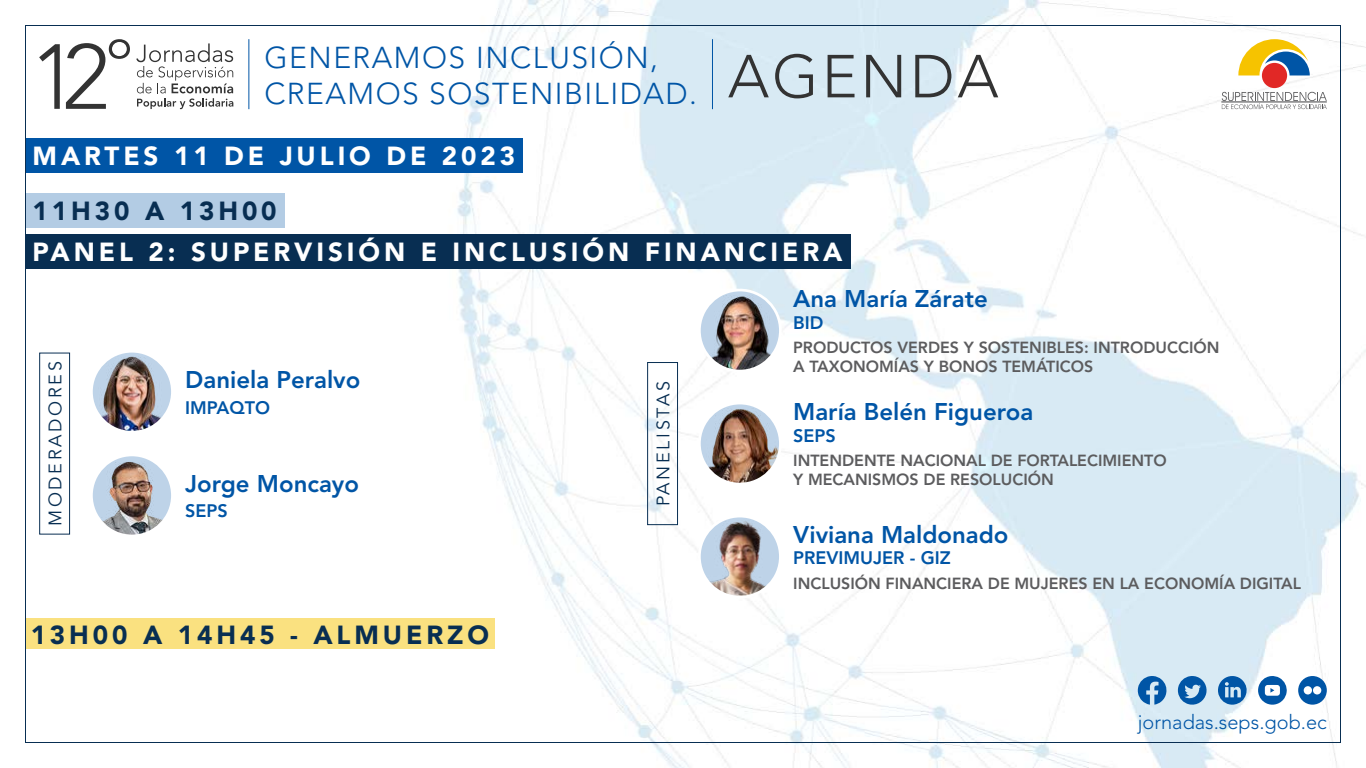
<style>
.page{position:relative;width:1366px;height:768px;background:#fff}
.page>*{position:absolute;margin:0;border:0;box-sizing:border-box;transform-origin:0 0}
.t1{font:300 60px "Avenir LT Std";letter-spacing:.05em;color:#333}
.t2{font:300 30px/36px "Avenir LT Std";letter-spacing:.05em;color:#0055a6}
.t3{font:900 26px "Avenir LT Std";letter-spacing:.15em;color:#fff}
.t4{font:900 26px "Avenir LT Std";letter-spacing:.15em;color:#082e52}
.t5{font:800 24px "Avenir LT Std";color:#0055a6}
.t6{font:300 20px "Avenir LT Std";color:#0055a6}
.t7{font:800 18px "Avenir LT Std";color:#0055a6}
.t8{font:18px "Avenir LT Std";letter-spacing:.15em;color:#082e52}
.t9{font:800 16px/19.2px "Avenir LT Std";color:#5c5c5e}
</style>
<div class="page">
<img style="left:39px;top:0;width:1327px;height:768px">
<svg style="left:1138px;top:676px;width:29px;height:29px"></svg>
<svg style="left:1298px;top:676px;width:29px;height:29px"></svg>
<svg style="left:1218px;top:675px;width:30px;height:30px"></svg>
<svg style="left:1178px;top:676px;width:30px;height:30px"></svg>
<svg style="left:1258px;top:676px;width:29px;height:29px"></svg>
<svg style="left:136px;top:43px;width:97px;height:66px"></svg>
<svg style="left:39px;top:44px;width:21px;height:65px"></svg>
<svg style="left:66px;top:39px;width:64px;height:70px"></svg>
<svg style="left:1222px;top:92px;width:105px;height:17px"></svg>
<hr style="left:1221px;top:101px;width:106px;height:2px;background:#5c5c5e">
<svg style="left:1238px;top:39px;width:72px;height:37px"></svg>
<div style="left:1262px;top:63px;width:25px;height:25px;background:#e12826;border-radius:50%"></div>
<hr style="left:248px;top:39px;width:1px;height:70px;background:#0055a6">
<hr style="left:712px;top:39px;width:1px;height:70px;background:#0055a6">
<div style="left:25px;top:234px;width:825px;height:35px;background:#082e52"></div>
<div style="left:25px;top:193px;width:259px;height:35px;background:#b3cce4"></div>
<div style="left:25px;top:618px;width:470px;height:31px;background:#fae180"></div>
<div style="left:25px;top:138px;width:498px;height:35px;background:#0055a6"></div>
<svg style="left:699px;top:290px;width:81px;height:81px"></svg>
<img style="left:699px;top:295px;width:77px;height:76px">
<div style="left:698px;top:289px;width:84px;height:83px;border:3px solid #fff;border-radius:50%"></div>
<img style="left:699px;top:408px;width:81px;height:76px">
<div style="left:698px;top:402px;width:84px;height:83px;border:3px solid #fff;border-radius:50%"></div>
<img style="left:699px;top:520px;width:81px;height:77px">
<div style="left:698px;top:515px;width:84px;height:83px;border:3px solid #fff;border-radius:50%"></div>
<img style="left:91px;top:356px;width:81px;height:76px">
<div style="left:90px;top:350px;width:84px;height:84px;border:3px solid #fff;border-radius:50%"></div>
<svg style="left:91px;top:455px;width:81px;height:81px"></svg>
<img style="left:91px;top:462px;width:81px;height:74px">
<div style="left:90px;top:454px;width:84px;height:83px;border:3px solid #fff;border-radius:50%"></div>
<div style="left:39px;top:353px;width:31px;height:182px;border:1px solid #082e52"></div>
<div style="left:647px;top:362px;width:31px;height:163px;border:1px solid #082e52"></div>
<h2 class="t2" style="left:264px;top:39px;width:434px">GENERAMOS INCLUSIÓN,<br>CREAMOS SOSTENIBILIDAD.</h2>
<h3 class="t3" style="left:33px;top:141px;width:484px">MARTES 11 DE JULIO DE 2023</h3>
<h3 class="t4" style="left:33px;top:195px;width:246px">11H30 A 13H00</h3>
<h1 class="t1" style="left:728px;top:41px;width:272px">AGENDA</h1>
<h3 class="t3" style="left:33px;top:236px;width:811px">PANEL 2: SUPERVISIÓN E INCLUSIÓN FINANCIERA</h3>
<p class="t8" style="left:45px;top:526px;width:166px;rotate:-90deg">MODERADORES</p>
<h3 class="t5" style="left:185px;top:366px;width:177px">Daniela Peralvo</h3>
<p class="t7" style="left:185px;top:397px;width:86px">IMPAQTO</p>
<h3 class="t5" style="left:185px;top:469px;width:175px">Jorge Moncayo</h3>
<p class="t7" style="left:185px;top:500px;width:44px">SEPS</p>
<h3 class="t4" style="left:31px;top:619px;width:460px">13H00 A 14H45 - ALMUERZO</h3>
<p class="t8" style="left:653px;top:506px;width:127px;rotate:-90deg">PANELISTAS</p>
<h3 class="t5" style="left:793px;top:285px;width:196px">Ana María Zárate</h3>
<p class="t7" style="left:793px;top:312px;width:32px">BID</p>
<p class="t9" style="left:793px;top:338px;width:428px">PRODUCTOS VERDES Y SOSTENIBLES: INTRODUCCIÓN<br>A TAXONOMÍAS Y BONOS TEMÁTICOS</p>
<h3 class="t5" style="left:793px;top:398px;width:242px">María Belén Figueroa</h3>
<p class="t7" style="left:793px;top:425px;width:44px">SEPS</p>
<p class="t9" style="left:793px;top:451px;width:375px">INTENDENTE NACIONAL DE FORTALECIMIENTO<br>Y MECANISMOS DE RESOLUCIÓN</p>
<h3 class="t5" style="left:793px;top:520px;width:217px">Viviana Maldonado</h3>
<p class="t7" style="left:793px;top:547px;width:159px">PREVIMUJER - GIZ</p>
<p class="t9" style="left:793px;top:573px;width:509px">INCLUSIÓN FINANCIERA DE MUJERES EN LA ECONOMÍA DIGITAL</p>
<p class="t6" style="left:1138px;top:710px;width:190px">jornadas.seps.gob.ec</p>
</div>
